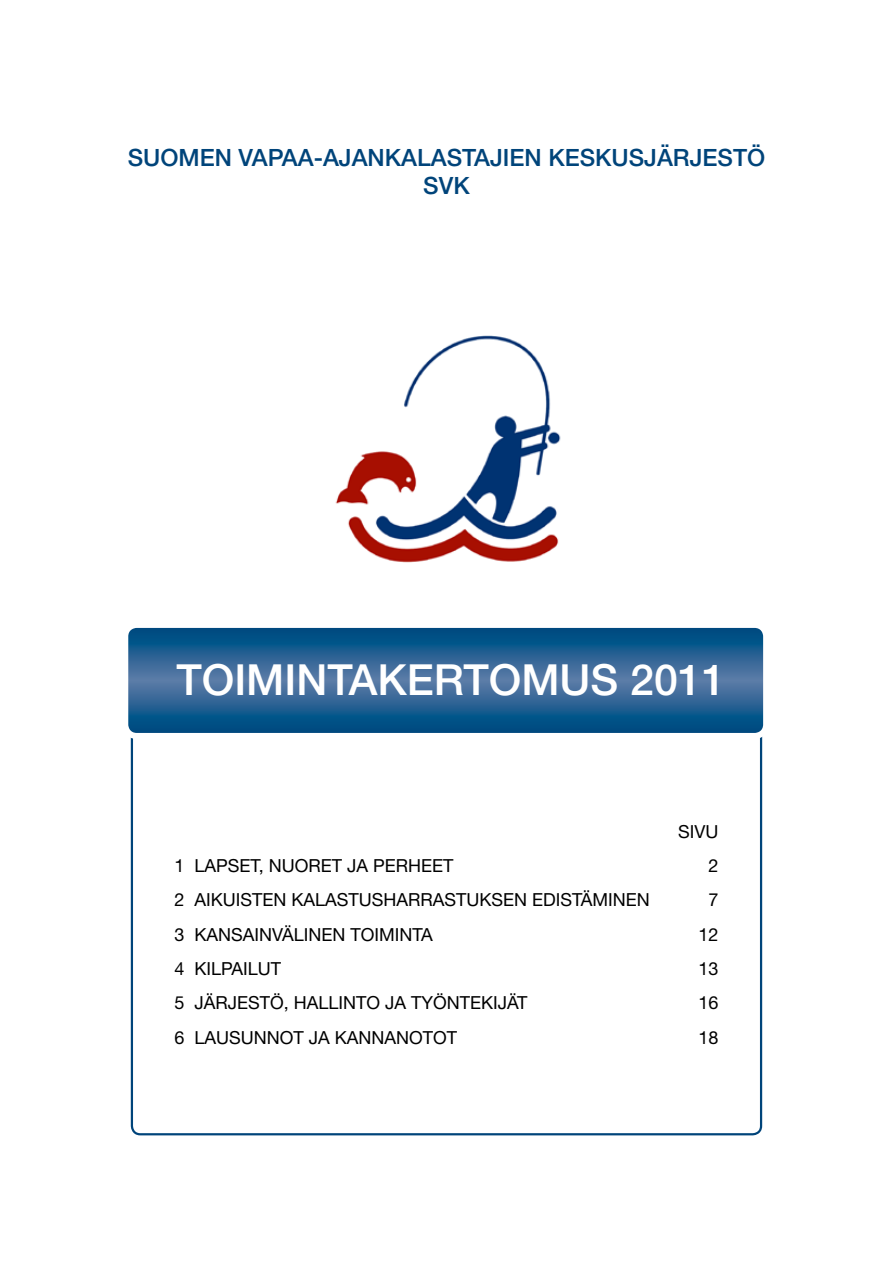
<style>
.page{position:relative;width:893px;height:1263px;background:#fff}
.page>*{position:absolute;margin:0;border:0;box-sizing:border-box;transform-origin:0 0}
.t1{font:500 42.9px "Helvetica Neue LT Std";color:#fff}
.t2{font:500 23.85px/28.7px "Helvetica Neue LT Std";color:#00447a;text-align:center}
.t3{font:18px "Helvetica Neue LT Std";color:#000}
</style>
<div class="page">
<svg style="left:129px;top:629px;width:633px;height:103px;background:#266192"></svg>
<div style="left:122px;top:622px;width:647px;height:117px;border:6px solid #fff;border-radius:12px"></div>
<img style="left:335px;top:336px;width:226px;height:227px">
<h2 class="t2" style="left:128px;top:143px;width:639px">SUOMEN VAPAA-AJANKALASTAJIEN KESKUSJÄRJESTÖ<br>SVK</h2>
<h1 class="t1" style="left:176px;top:654px;width:551px">TOIMINTAKERTOMUS 2011</h1>
<p class="t3" style="left:678px;top:820px;width:42px">SIVU</p>
<p class="t3" style="left:174px;top:855px;width:281px">1 LAPSET, NUORET JA PERHEET</p>
<p class="t3" style="left:709px;top:855px;width:12px">2</p>
<p class="t3" style="left:174px;top:889px;width:477px">2 AIKUISTEN KALASTUSHARRASTUKSEN EDISTÄMINEN</p>
<p class="t3" style="left:709px;top:889px;width:12px">7</p>
<p class="t3" style="left:174px;top:923px;width:260px">3 KANSAINVÄLINEN TOIMINTA</p>
<p class="t3" style="left:699px;top:923px;width:22px">12</p>
<p class="t3" style="left:174px;top:958px;width:108px">4 KILPAILUT</p>
<p class="t3" style="left:699px;top:958px;width:22px">13</p>
<p class="t3" style="left:174px;top:992px;width:355px">5 JÄRJESTÖ, HALLINTO JA TYÖNTEKIJÄT</p>
<p class="t3" style="left:699px;top:992px;width:22px">16</p>
<p class="t3" style="left:174px;top:1026px;width:284px">6 LAUSUNNOT JA KANNANOTOT</p>
<p class="t3" style="left:699px;top:1026px;width:22px">18</p>
</div>
